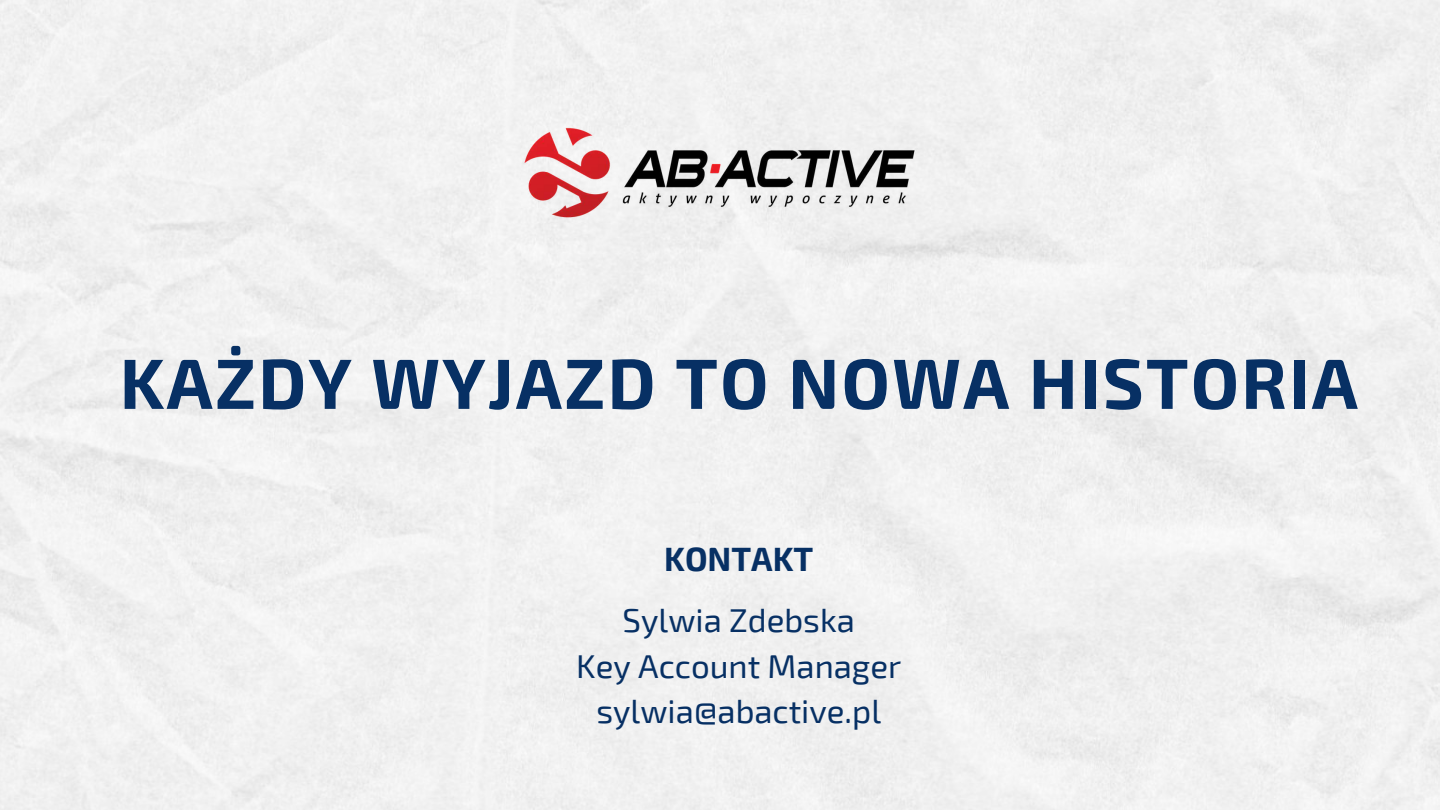
<style>
.page{position:relative;width:1440px;height:810px;background:#fff}
.page>*{position:absolute;margin:0;border:0;box-sizing:border-box;transform-origin:0 0}
.t1{font:700 71px "Exo 2";letter-spacing:.03em;color:#073064}
.t2{font:33px/45.8px "Exo 2";color:#073064;text-align:center}
.t3{font:700 33px "Exo 2";color:#073064}
</style>
<div class="page">
<img style="left:510px;top:111px;width:420px;height:126px">
<h1 class="t1" style="left:120px;top:337px;width:1240px">KAŻDY WYJAZD TO NOWA HISTORIA</h1>
<p class="t3" style="left:664px;top:538px;width:151px">KONTAKT</p>
<p class="t2" style="left:576px;top:596px;width:327px">Sylwia Zdebska<br>Key Account Manager sylwia@abactive.pl</p>
</div>
